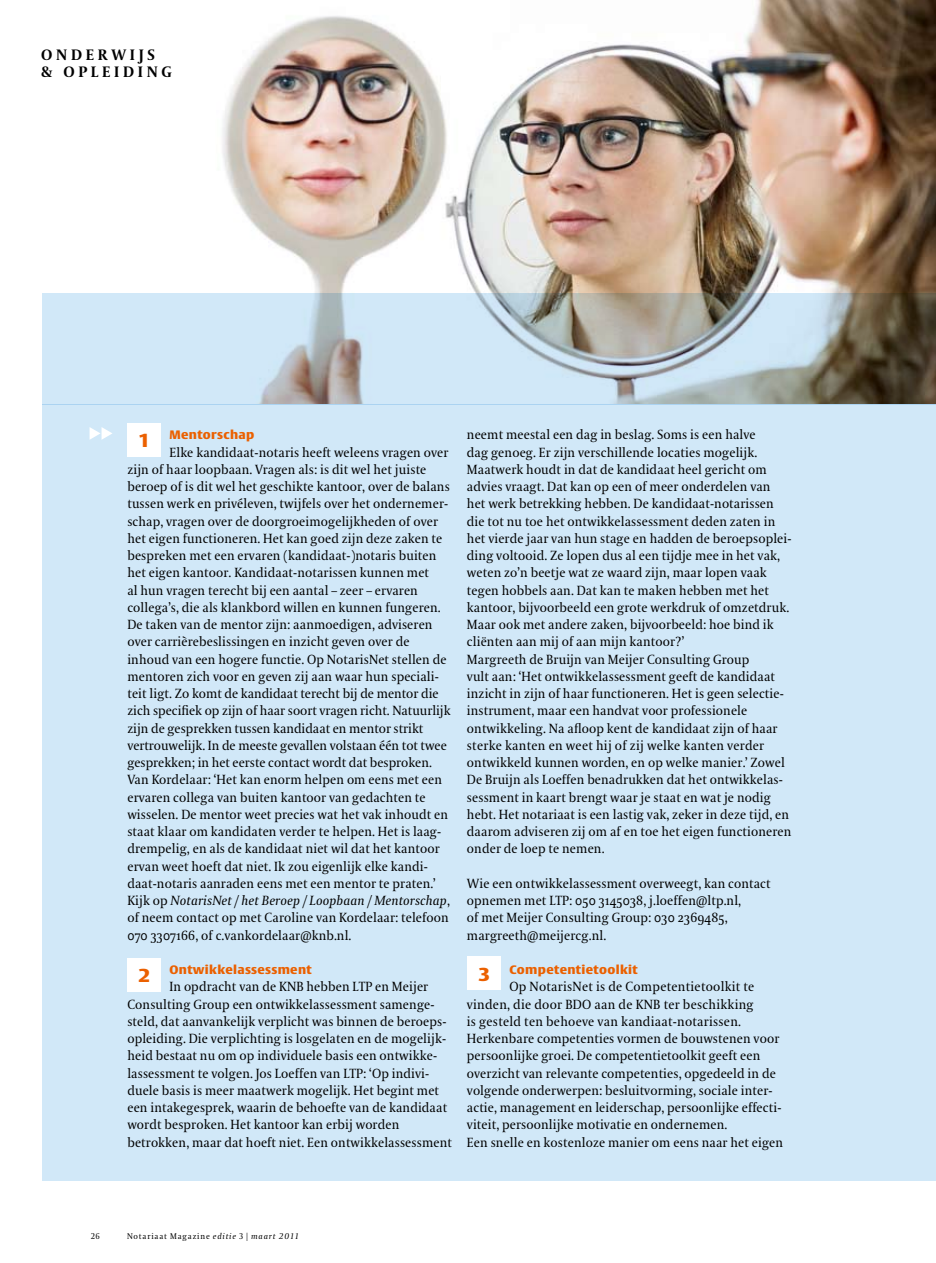
<style>
.page{position:relative;width:936px;height:1263px;background:#fff}
.page>*{position:absolute;margin:0;border:0;box-sizing:border-box;transform-origin:0 0}
.t1{font:700 18.45px "VPRO Vesta";color:#eb6000}
.t2{font:700 15px/17.2px "VPRO Coranto";color:#000}
.t3{font:13.2px/17.2px "VPRO Coranto";letter-spacing:.01em;color:#000}
.t4{font:700 12px "VPRO Vesta";letter-spacing:.03em;color:#eb6000}
.t5{font:8.25px "VPRO Coranto";letter-spacing:.1em;color:#000}
.t6{font:8.25px "VPRO Coranto Cn";color:#000}
.s1{font-style:italic}
.s2{font-family:"VPRO Coranto Cn"}
</style>
<div class="page">
<img style="left:42px;top:0;width:893px;height:527px">
<div style="left:43px;top:405px;width:892px;height:776px;background:#d1e8f8"></div>
<svg style="left:43px;top:293px;width:892px;height:112px;background:#b4c1c7"></svg>
<svg style="left:90px;top:427px;width:22px;height:13px"></svg>
<div style="left:127px;top:423px;width:34px;height:33px;background:#fff"></div>
<div style="left:127px;top:958px;width:34px;height:33px;background:#fff"></div>
<div style="left:467px;top:957px;width:34px;height:33px;background:#fff"></div>
<p class="t2" style="left:41px;top:46px;width:35px">ONDERWIJS &amp; OPLEIDIN</p>
<p class="t2" style="left:162px;top:63px;width:12px">G</p>
<p class="t3" style="left:467px;top:426px;width:326px">neemt meestal een dag in beslag. Soms is een halve<br>dag genoeg. Er zijn verschillende locaties mogelijk.<br>Maatwerk houdt in dat de kandidaat heel gericht om advies vraagt. Dat kan op een of meer onderdelen van het werk betrekking hebben. De kandidaat-notarissen die tot nu toe het ontwikkelassessment deden zaten in het vierde jaar van hun stage en hadden de beroepsoplei&shy;ding voltooid. Ze lopen dus al een tijdje mee in het vak, weten zo’n beetje wat ze waard zijn, maar lopen vaak tegen hobbels aan. Dat kan te maken hebben met het kantoor, bijvoorbeeld een grote werkdruk of omzetdruk.<br>Maar ook met andere zaken, bijvoorbeeld: hoe bind ik cliënten aan mij of aan mijn kantoor?’<br>Margreeth de Bruijn van Meijer Consulting Group<br>vult aan: ‘Het ontwikkelassessment geeft de kandidaat inzicht in zijn of haar functioneren. Het is geen selectie&shy;instrument, maar een handvat voor professionele ontwikkeling. Na afloop kent de kandidaat zijn of haar sterke kanten en weet hij of zij welke kanten verder ontwikkeld kunnen worden, en op welke manier.’ Zowel De Bruijn als Loeffen benadrukken dat het ontwikkelas&shy;sessment in kaart brengt waar je staat en wat je nodig hebt. Het notariaat is een lastig vak, zeker in deze tijd, en daarom adviseren zij om af en toe het eigen functioneren onder de loep te nemen.</p>
<p class="t3" style="left:467px;top:875px;width:305px">Wie een ontwikkelassessment overweegt, kan contact opnemen met LTP: 050 3145038, j.loeffen@ltp.nl,<br>of met Meijer Consulting Group: 030 2369485, margreeth@meijercg.nl.</p>
<p class="t4" style="left:509px;top:965px;width:130px">Competentietoolkit</p>
<p class="t3" style="left:467px;top:978px;width:318px;text-indent:42px">Op NotarisNet is de Competentietoolkit te vinden, die door BDO aan de KNB ter beschikking<br>is gesteld ten behoeve van kandiaat-notarissen.<br>Herkenbare competenties vormen de bouwstenen voor persoonlijke groei. De competentietoolkit geeft een overzicht van relevante competenties, opgedeeld in de volgende onderwerpen: besluitvorming, sociale inter&shy;actie, management en leiderschap, persoonlijke effecti&shy;viteit, persoonlijke motivatie en ondernemen.<br>Een snelle en kostenloze manier om eens naar het eigen</p>
<p class="t4" style="left:169px;top:430px;width:86px">Mentorschap</p>
<p class="t3" style="left:127px;top:443px;width:325px;text-indent:42px">Elke kandidaat-notaris heeft weleens vragen over zijn of haar loopbaan. Vragen als: is dit wel het juiste beroep of is dit wel het geschikte kantoor, over de balans tussen werk en privéleven, twijfels over het ondernemer&shy;schap, vragen over de doorgroeimogelijkheden of over het eigen functioneren. Het kan goed zijn deze zaken te bespreken met een ervaren (kandidaat-)notaris buiten het eigen kantoor. Kandidaat-notarissen kunnen met<br>al hun vragen terecht bij een aantal – zeer – ervaren collega’s, die als klankbord willen en kunnen fungeren.<br>De taken van de mentor zijn: aanmoedigen, adviseren over carrièrebeslissingen en inzicht geven over de inhoud van een hogere functie. Op NotarisNet stellen de mentoren zich voor en geven zij aan waar hun speciali&shy;teit ligt. Zo komt de kandidaat terecht bij de mentor die zich specifiek op zijn of haar soort vragen richt. Natuurlijk zijn de gesprekken tussen kandidaat en mentor strikt vertrouwelijk. In de meeste gevallen volstaan één tot twee gesprekken; in het eerste contact wordt dat besproken.<br>Van Kordelaar: ‘Het kan enorm helpen om eens met een ervaren collega van buiten kantoor van gedachten te wisselen. De mentor weet precies wat het vak inhoudt en staat klaar om kandidaten verder te helpen. Het is laag&shy;drempelig, en als de kandidaat niet wil dat het kantoor ervan weet hoeft dat niet. Ik zou eigenlijk elke kandi&shy;daat-notaris aanraden eens met een mentor te praten.’ Kijk op <span class="s1">NotarisNet / het Beroep / Loopbaan / Mentorschap</span>, of neem contact op met Caroline van Kordelaar: telefoon 070 3307166, of c.vankordelaar@knb.nl.</p>
<p class="t4" style="left:169px;top:965px;width:144px">Ontwikkelassessment</p>
<p class="t3" style="left:127px;top:978px;width:326px;text-indent:42px">In opdracht van de KNB hebben LTP en Meijer Consulting Group een ontwikkelassessment samenge&shy;steld, dat aanvankelijk verplicht was binnen de beroeps&shy;opleiding. Die verplichting is losgelaten en de mogelijk&shy;heid bestaat nu om op individuele basis een ontwikke&shy;lassessment te volgen. Jos Loeffen van LTP: ‘Op indivi&shy;duele basis is meer maatwerk mogelijk. Het begint met een intakegesprek, waarin de behoefte van de kandidaat wordt besproken. Het kantoor kan erbij worden betrokken, maar dat hoeft niet. Een ontwikkelassessment</p>
<h1 class="t1" style="left:138px;top:432px;width:13px">1</h1>
<h1 class="t1" style="left:138px;top:967px;width:13px">2</h1>
<h1 class="t1" style="left:478px;top:966px;width:13px">3</h1>
<p class="t6" style="left:91px;top:1231px;width:10px">26</p>
<p class="t5" style="left:127px;top:1231px;width:173px">Notariaat Magazine <span class="s1">editie</span> <span class="s2">3 |</span> <span class="s1">maart 2011</span></p>
</div>
